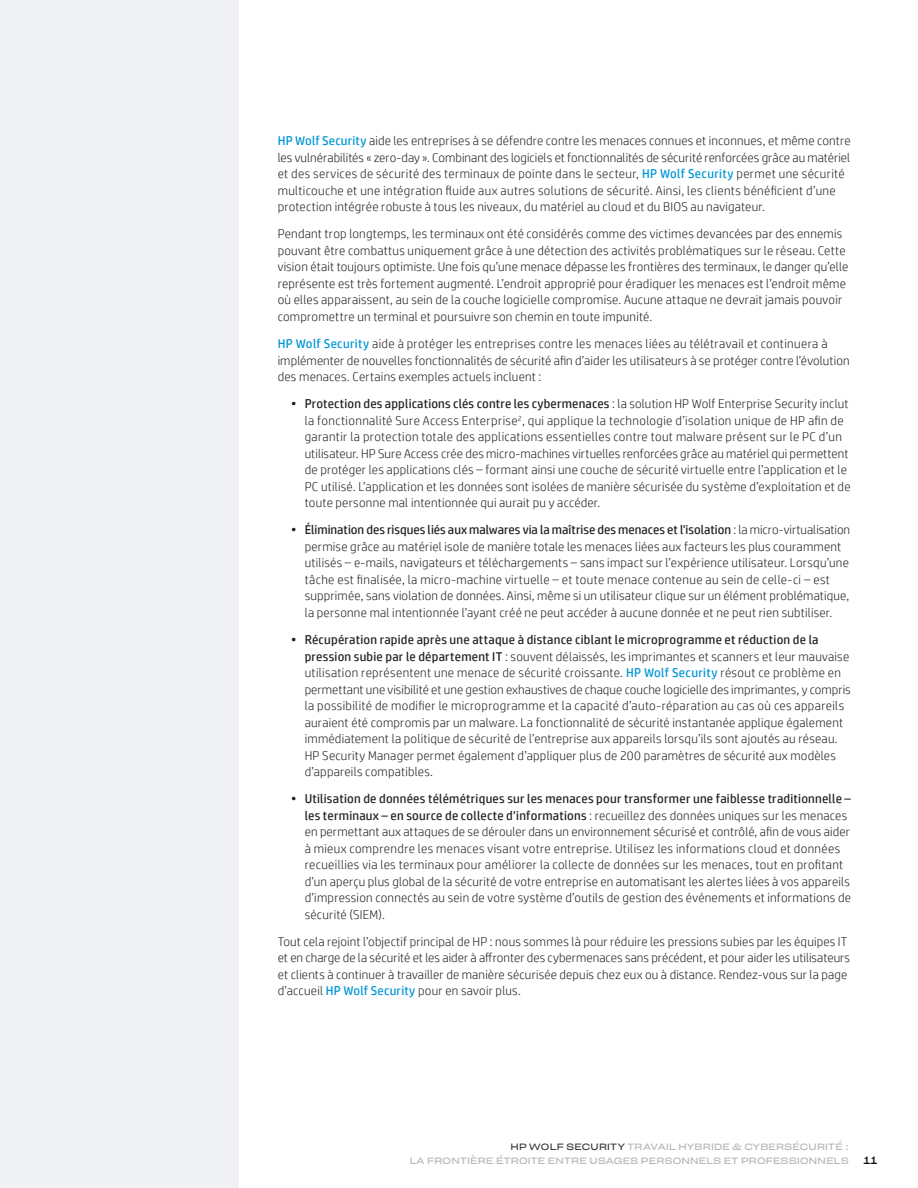
<style>
.page{position:relative;width:918px;height:1188px;background:#fff}
.page>*{position:absolute;margin:0;border:0;box-sizing:border-box;transform-origin:0 0}
.text{font:300 12.75px/16.5px "HP Simplified";letter-spacing:.015em;color:#231f20}
.t1{font:10.5px "Sharp Grotesk Book 25";color:#0e0905}
.t2{font:9px/13.5px "Sharp Grotesk Book 25";letter-spacing:.025em;color:#a3a3a3;text-align:right}
.s1{font-weight:400;color:#0096d6}
.s2{font-weight:400}
.s3{color:#0e0905}
</style>
<div class="page">
<div style="left:0;top:0;width:239px;height:1188px;background:#eff1f3"></div>
<p class="text" style="left:278px;top:132px;width:574px"><span class="s1">HP Wolf Security</span> aide les entreprises à se défendre contre les menaces connues et inconnues, et même contre les vulnérabilités « zero-day ». Combinant des logiciels et fonctionnalités de sécurité renforcées grâce au matériel et des services de sécurité des terminaux de pointe dans le secteur, <span class="s1">HP Wolf Security</span> permet une sécurité multicouche et une intégration fluide aux autres solutions de sécurité. Ainsi, les clients bénéficient d’une protection intégrée robuste à tous les niveaux, du matériel au cloud et du BIOS au navigateur.</p>
<p class="text" style="left:278px;top:225px;width:572px">Pendant trop longtemps, les terminaux ont été considérés comme des victimes devancées par des ennemis pouvant être combattus uniquement grâce à une détection des activités problématiques sur le réseau. Cette vision était toujours optimiste. Une fois qu’une menace dépasse les frontières des terminaux, le danger qu’elle représente est très fortement augmenté. L’endroit approprié pour éradiquer les menaces est l’endroit même où elles apparaissent, au sein de la couche logicielle compromise. Aucune attaque ne devrait jamais pouvoir compromettre un terminal et poursuivre son chemin en toute impunité.</p>
<p class="text" style="left:278px;top:335px;width:573px"><span class="s1">HP Wolf Security</span> aide à protéger les entreprises contre les menaces liées au télétravail et continuera à implémenter de nouvelles fonctionnalités de sécurité afin d’aider les utilisateurs à se protéger contre l’évolution des menaces. Certains exemples actuels incluent :</p>
<p class="text" style="left:305px;top:395px;width:547px;text-indent:-14px"><span class="s2">• Protection des applications clés contre les cybermenaces</span> : la solution HP Wolf Enterprise Security inclut la fonctionnalité Sure Access Enterprise<sup>2</sup>, qui applique la technologie d’isolation unique de HP afin de garantir la protection totale des applications essentielles contre tout malware présent sur le PC d’un utilisateur. HP Sure Access crée des micro-machines virtuelles renforcées grâce au matériel qui permettent de protéger les applications clés – formant ainsi une couche de sécurité virtuelle entre l’application et le PC utilisé. L’application et les données sont isolées de manière sécurisée du système d’exploitation et de toute personne mal intentionnée qui aurait pu y accéder.</p>
<p class="text" style="left:305px;top:521px;width:547px;text-indent:-14px"><span class="s2">• Élimination des risques liés aux malwares via la maîtrise des menaces et l'isolation</span> : la micro-virtualisation permise grâce au matériel isole de manière totale les menaces liées aux facteurs les plus couramment utilisés – e-mails, navigateurs et téléchargements – sans impact sur l’expérience utilisateur. Lorsqu’une tâche est finalisée, la micro-machine virtuelle – et toute menace contenue au sein de celle-ci – est supprimée, sans violation de données. Ainsi, même si un utilisateur clique sur un élément problématique, la personne mal intentionnée l’ayant créé ne peut accéder à aucune donnée et ne peut rien subtiliser.</p>
<p class="text" style="left:305px;top:631px;width:548px;text-indent:-14px"><span class="s2">• Récupération rapide après une attaque à distance ciblant le microprogramme et réduction de la pression subie par le département IT</span> : souvent délaissés, les imprimantes et scanners et leur mauvaise utilisation représentent une menace de sécurité croissante. <span class="s1">HP Wolf Security</span> résout ce problème en permettant une visibilité et une gestion exhaustives de chaque couche logicielle des imprimantes, y compris la possibilité de modifier le microprogramme et la capacité d’auto-réparation au cas où ces appareils auraient été compromis par un malware. La fonctionnalité de sécurité instantanée applique également immédiatement la politique de sécurité de l’entreprise aux appareils lorsqu’ils sont ajoutés au réseau.<br>HP Security Manager permet également d’appliquer plus de 200 paramètres de sécurité aux modèles d’appareils compatibles.</p>
<p class="text" style="left:305px;top:790px;width:548px;text-indent:-14px"><span class="s2">• Utilisation de données télémétriques sur les menaces pour transformer une faiblesse traditionnelle – les terminaux – en source de collecte d’informations</span> : recueillez des données uniques sur les menaces en permettant aux attaques de se dérouler dans un environnement sécurisé et contrôlé, afin de vous aider à mieux comprendre les menaces visant votre entreprise. Utilisez les informations cloud et données recueillies via les terminaux pour améliorer la collecte de données sur les menaces, tout en profitant d’un aperçu plus global de la sécurité de votre entreprise en automatisant les alertes liées à vos appareils d’impression connectés au sein de votre système d’outils de gestion des événements et informations de sécurité (SIEM).</p>
<p class="text" style="left:278px;top:933px;width:574px">Tout cela rejoint l’objectif principal de HP : nous sommes là pour réduire les pressions subies par les équipes IT et en charge de la sécurité et les aider à affronter des cybermenaces sans précédent, et pour aider les utilisateurs et clients à continuer à travailler de manière sécurisée depuis chez eux ou à distance. Rendez-vous sur la page d’accueil <span class="s1">HP Wolf Security</span> pour en savoir plus.</p>
<p class="t2" style="left:409px;top:1139px;width:441px"><span class="s3">HP WOLF SECURITY</span> TRAVAIL HYBRIDE &amp; CYBERSÉCURITÉ :<br>LA FRONTIÈRE ÉTROITE ENTRE USAGES PERSONNELS ET PROFESSIONNELS</p>
<p class="t1" style="left:863px;top:1151px;width:16px">11</p>
</div>
